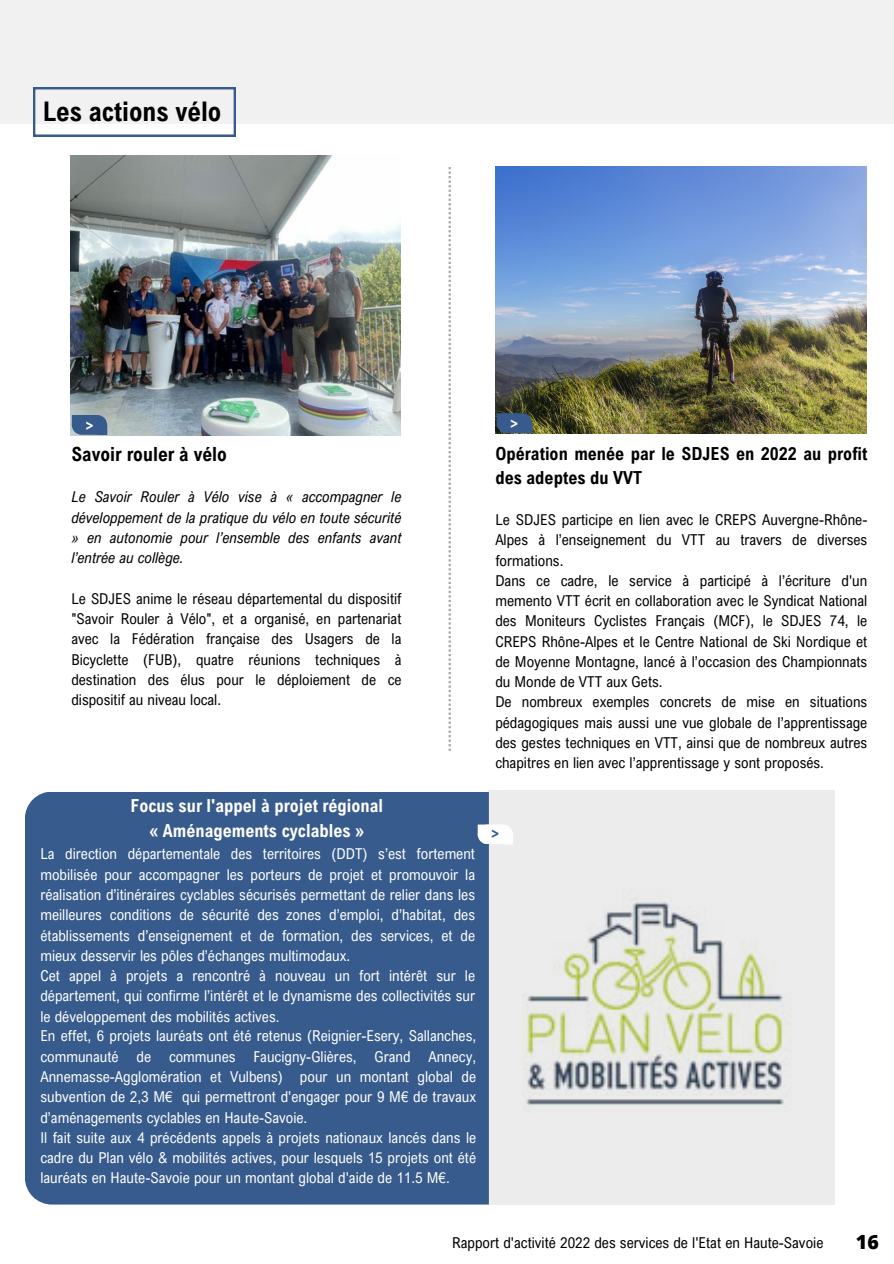
<style>
.page{position:relative;width:894px;height:1264px;background:#fff}
.page>*{position:absolute;margin:0;border:0;box-sizing:border-box;transform-origin:0 0}
.t1{font:700 27px "Arial Nova Cond";color:#000}
.t2{font:700 19.5px "Arial Nova Cond";color:#000}
.t3{font:800 19.5px "Open Sans";color:#000}
.t4{font:700 18px/24.8px "Arial Nova Cond";color:#000}
.t5{font:700 18px "Arial Nova Cond";color:#fffefd}
.t6{font:15px/20.2px "Arial Nova Cond";color:#fffefd;text-align:justify}
.t7{font:15px/20.2px "Arial Nova Cond";color:#000;text-align:justify}
.t8{font:italic 15px/20.2px "Arial Nova Cond";color:#000;text-align:justify}
.t9{font:700 15px "Arial Nova Cond";color:#fefdfd}
.t10{font:700 15px "Arial Nova Cond";color:#365b8c}
</style>
<div class="page">
<div style="left:0;top:0;width:893px;height:124px;background:#f1f1f1"></div>
<div style="left:25px;top:792px;width:463px;height:412px;background:#365b8c"></div>
<img style="left:71px;top:155px;width:330px;height:280px">
<img style="left:495px;top:166px;width:371px;height:267px">
<svg style="left:448px;top:167px;width:2px;height:583px"></svg>
<svg style="left:488px;top:790px;width:346px;height:414px;background:#e2e3e0"></svg>
<svg style="left:33px;top:87px;width:203px;height:50px"></svg>
<svg style="left:496px;top:413px;width:36px;height:20px"></svg>
<svg style="left:72px;top:415px;width:35px;height:20px"></svg>
<svg style="left:477px;top:824px;width:36px;height:20px"></svg>
<p class="t1" style="left:43px;top:95px;width:180px">Les actions vélo</p>
<p class="t9" style="left:86px;top:416px;width:9px">&gt;</p>
<p class="t9" style="left:510px;top:414px;width:9px">&gt;</p>
<p class="t2" style="left:71px;top:441px;width:157px">Savoir rouler à vélo</p>
<p class="t8" style="left:71px;top:486px;width:331px">Le Savoir Rouler à Vélo vise à « accompagner le développement de la pratique du vélo en toute sécurité » en autonomie pour l’ensemble des enfants avant l’entrée au collège.</p>
<p class="t7" style="left:71px;top:588px;width:331px">Le SDJES anime le réseau départemental du dispositif "Savoir Rouler à Vélo", et a organisé, en partenariat avec la Fédération française des Usagers de la Bicyclette (FUB), quatre réunions techniques à destination des élus pour le déploiement de ce dispositif au niveau local.</p>
<p class="t4" style="left:495px;top:440px;width:373px">Opération menée par le SDJES en 2022 au profit des adeptes du VVT</p>
<p class="t7" style="left:495px;top:509px;width:373px">Le SDJES participe en lien avec le CREPS Auvergne-Rhône-Alpes à l’enseignement du VTT au travers de diverses formations.</p>
<p class="t7" style="left:495px;top:570px;width:373px">Dans ce cadre, le service à participé à l’écriture d'un memento VTT écrit en collaboration avec le Syndicat National des Moniteurs Cyclistes Français (MCF), le SDJES 74, le CREPS Rhône-Alpes et le Centre National de Ski Nordique et de Moyenne Montagne, lancé à l’occasion des Championnats du Monde de VTT aux Gets.</p>
<p class="t7" style="left:495px;top:691px;width:373px">De nombreux exemples concrets de mise en situations pédagogiques mais aussi une vue globale de l’apprentissage des gestes techniques en VTT, ainsi que de nombreux autres chapitres en lien avec l’apprentissage y sont proposés.</p>
<p class="t5" style="left:130px;top:794px;width:254px">Focus sur l'appel à projet régional</p>
<p class="t5" style="left:149px;top:819px;width:216px">« Aménagements cyclables »</p>
<p class="t10" style="left:491px;top:824px;width:9px">&gt;</p>
<p class="t6" style="left:40px;top:843px;width:436px">La direction départementale des territoires (DDT) s’est fortement mobilisée pour accompagner les porteurs de projet et promouvoir la réalisation d’itinéraires cyclables sécurisés permettant de relier dans les meilleures conditions de sécurité des zones d’emploi, d’habitat, des établissements d’enseignement et de formation, des services, et de mieux desservir les pôles d’échanges multimodaux.</p>
<p class="t6" style="left:40px;top:965px;width:436px">Cet appel à projets a rencontré à nouveau un fort intérêt sur le département, qui confirme l’intérêt et le dynamisme des collectivités sur le développement des mobilités actives.</p>
<p class="t6" style="left:40px;top:1025px;width:437px">En effet, 6 projets lauréats ont été retenus (Reignier-Esery, Sallanches, communauté de communes Faucigny-Glières, Grand Annecy, Annemasse-Agglomération et Vulbens) pour un montant global de subvention de 2,3 M€ qui permettront d'engager pour 9 M€ de travaux d’aménagements cyclables en Haute-Savoie.</p>
<p class="t6" style="left:40px;top:1126px;width:437px">Il fait suite aux 4 précédents appels à projets nationaux lancés dans le cadre du Plan vélo &amp; mobilités actives, pour lesquels 15 projets ont été lauréats en Haute-Savoie pour un montant global d'aide de 11.5 M€.</p>
<p class="t7" style="left:452px;top:1232px;width:372px">Rapport d'activité 2022 des services de l'Etat en Haute-Savoie</p>
<p class="t3" style="left:855px;top:1227px;width:24px">16</p>
</div>
